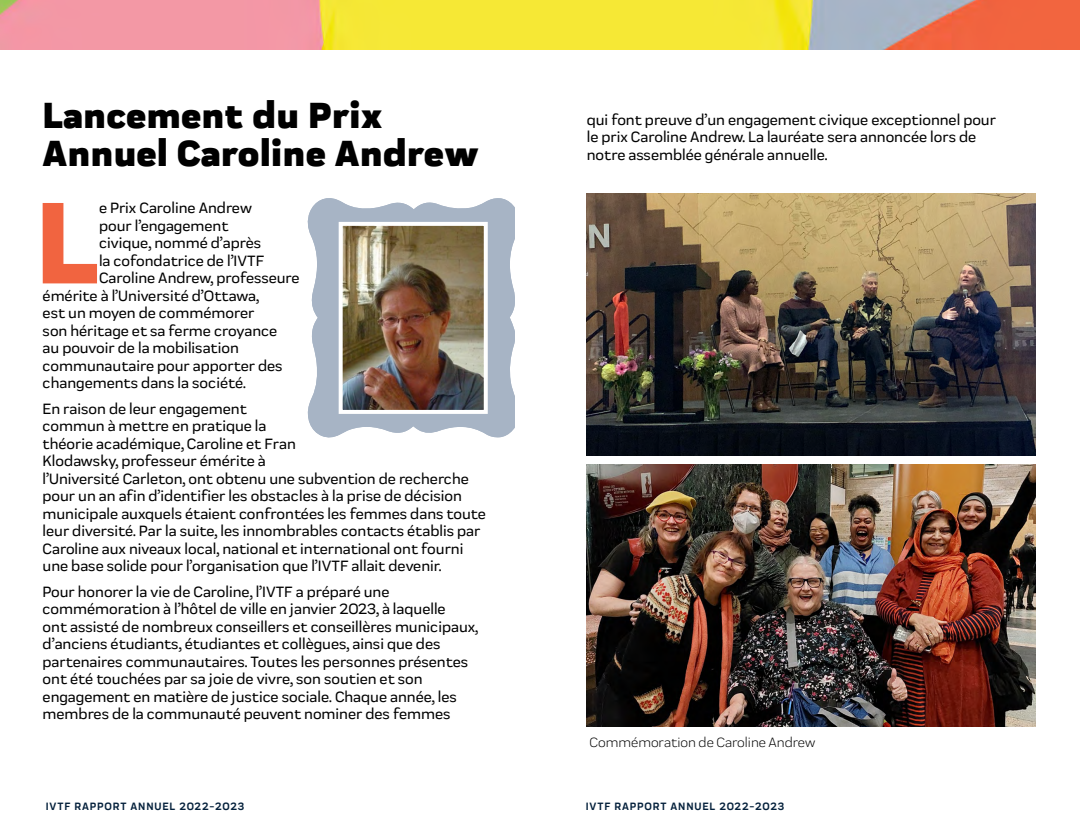
<style>
.page{position:relative;width:1080px;height:828px;background:#fff}
.page>*{position:absolute;margin:0;border:0;box-sizing:border-box;transform-origin:0 0}
.t1{font:800 119.5px "Praktika";color:#f16440}
.t2{font:900 37.4px/37.4px "Praktika";color:#000}
.t3{font:500 15.5px/17.5px "Praktika";color:#000}
.t4{font:14px "Praktika";color:#000}
.t5{font:700 11px "Praktika";letter-spacing:.08em;color:#05213c}
</style>
<div class="page">
<svg style="left:307px;top:198px;width:208px;height:240px;fill:#a7b4c5"></svg>
<img style="left:587px;top:194px;width:448px;height:261px">
<img style="left:587px;top:464px;width:448px;height:262px">
<img style="left:344px;top:227px;width:139px;height:182px">
<div style="left:339px;top:222px;width:149px;height:192px;border:4px solid #fff"></div>
<img style="left:0;top:0;width:1080px;height:50px">
<h2 class="t2" style="left:43px;top:93px;width:438px">Lancement du Prix<br>Annuel Caroline Andrew</h2>
<h1 class="t1" style="left:35px;top:143px;width:65px">L</h1>
<p class="t3" style="left:99px;top:198px;width:154px">e Prix Caroline Andrew</p>
<p class="t3" style="left:99px;top:216px;width:131px">pour l’engagement</p>
<p class="t3" style="left:99px;top:233px;width:164px">civique, nommé d’après</p>
<p class="t3" style="left:99px;top:251px;width:167px">la cofondatrice de l’IVTF</p>
<p class="t3" style="left:99px;top:268px;width:202px">Caroline Andrew, professeure</p>
<p class="t3" style="left:43px;top:286px;width:218px">émérite à l’Université d’Ottawa,</p>
<p class="t3" style="left:43px;top:303px;width:213px">est un moyen de commémorer</p>
<p class="t3" style="left:43px;top:321px;width:236px">son héritage et sa ferme croyance</p>
<p class="t3" style="left:43px;top:338px;width:198px">au pouvoir de la mobilisation</p>
<p class="t3" style="left:43px;top:356px;width:242px">communautaire pour apporter des</p>
<p class="t3" style="left:43px;top:373px;width:205px">changements dans la société.</p>
<p class="t3" style="left:43px;top:399px;width:445px">En raison de leur engagement<br>commun à mettre en pratique la<br>théorie académique, Caroline et Fran<br>Klodawsky, professeur émérite à<br>l’Université Carleton, ont obtenu une subvention de recherche pour un an afin d’identifier les obstacles à la prise de décision municipale auxquels étaient confrontées les femmes dans toute leur diversité. Par la suite, les innombrables contacts établis par Caroline aux niveaux local, national et international ont fourni une base solide pour l’organisation que l’IVTF allait devenir.</p>
<p class="t3" style="left:43px;top:582px;width:437px">Pour honorer la vie de Caroline, l’IVTF a préparé une commémoration à l’hôtel de ville en janvier 2023, à laquelle<br>ont assisté de nombreux conseillers et conseillères municipaux, d’anciens étudiants, étudiantes et collègues, ainsi que des partenaires communautaires. Toutes les personnes présentes ont été touchées par sa joie de vivre, son soutien et son engagement en matière de justice sociale. Chaque année, les membres de la communauté peuvent nominer des femmes</p>
<p class="t3" style="left:587px;top:109px;width:411px">qui font preuve d’un engagement civique exceptionnel pour le prix Caroline Andrew. La lauréate sera annoncée lors de notre assemblée générale annuelle.</p>
<p class="t4" style="left:590px;top:732px;width:227px">Commémoration de Caroline Andrew</p>
<p class="t5" style="left:46px;top:798px;width:200px">IVTF RAPPORT ANNUEL 2022-2023</p>
<p class="t5" style="left:586px;top:798px;width:200px">IVTF RAPPORT ANNUEL 2022-2023</p>
</div>
